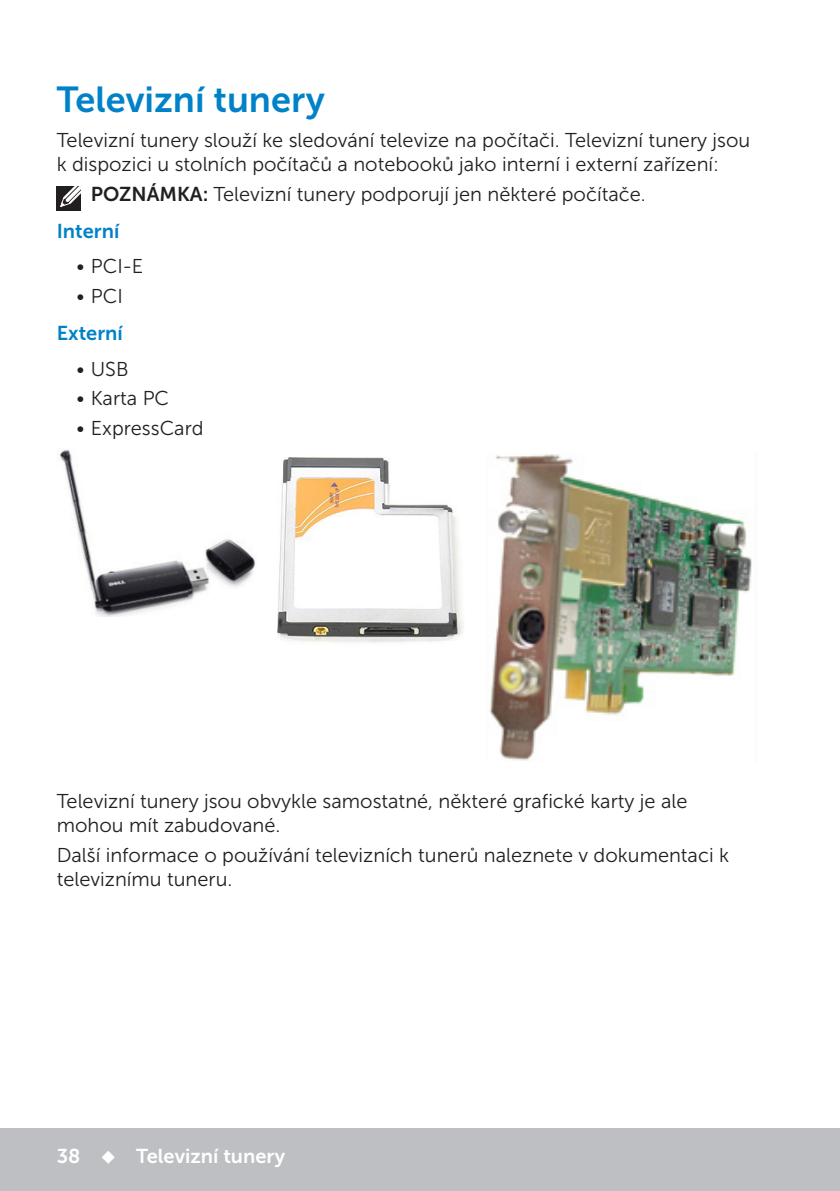
<style>
.page{position:relative;width:840px;height:1191px;background:#fff}
.page>*{position:absolute;margin:0;border:0;box-sizing:border-box;transform-origin:0 0}
.Head1{font:36px "Museo Sans For Dell 700";color:#0082c8}
.Paragraph{font:20px/24px "Museo Sans For Dell 300";color:#231f20}
.Note{font:20px "Museo Sans For Dell 300";color:#231f20}
.t1{font:20px "Museo Sans For Dell 700";color:#fff}
.Head3{font:20px "Museo Sans For Dell 700";color:#0082c8}
.s1{font-family:"Museo Sans For Dell 700"}
</style>
<div class="page">
<div style="left:0;top:1128px;width:839px;height:63px;background:#bebfc2"></div>
<img style="left:277px;top:457px;width:186px;height:186px">
<img style="left:59px;top:449px;width:197px;height:168px">
<img style="left:489px;top:454px;width:263px;height:307px">
<div style="left:57px;top:186px;width:24px;height:24px;background:#231f20"></div>
<svg style="left:60px;top:186px;width:21px;height:21px"></svg>
<p class="Head1" style="left:57px;top:80px;width:269px">Televizní tunery</p>
<p class="Paragraph" style="left:57px;top:129px;width:694px">Televizní tunery slouží ke sledování televize na počítači. Televizní tunery jsou k dispozici u stolních počítačů a notebooků jako interní i externí zařízení:</p>
<p class="Note" style="left:91px;top:183px;width:556px"><span class="s1">POZNÁMKA:</span> Televizní tunery podporují jen některé počítače.</p>
<p class="Head3" style="left:57px;top:220px;width:64px">Interní</p>
<p class="Paragraph" style="left:77px;top:255px;width:68px">• PCI-E</p>
<p class="Paragraph" style="left:77px;top:284px;width:48px">• PCI</p>
<p class="Head3" style="left:57px;top:322px;width:68px">Externí</p>
<p class="Paragraph" style="left:77px;top:357px;width:53px">• USB</p>
<p class="Paragraph" style="left:77px;top:386px;width:94px">• Karta PC</p>
<p class="Paragraph" style="left:77px;top:416px;width:128px">• ExpressCard</p>
<p class="Paragraph" style="left:57px;top:789px;width:632px">Televizní tunery jsou obvykle samostatné, některé grafické karty je ale mohou mít zabudované.</p>
<p class="Paragraph" style="left:57px;top:843px;width:673px">Další informace o používání televizních tunerů naleznete v dokumentaci k televiznímu tuneru.</p>
<p class="t1" style="left:57px;top:1144px;width:230px">38 ◆ Televizní tunery</p>
</div>
